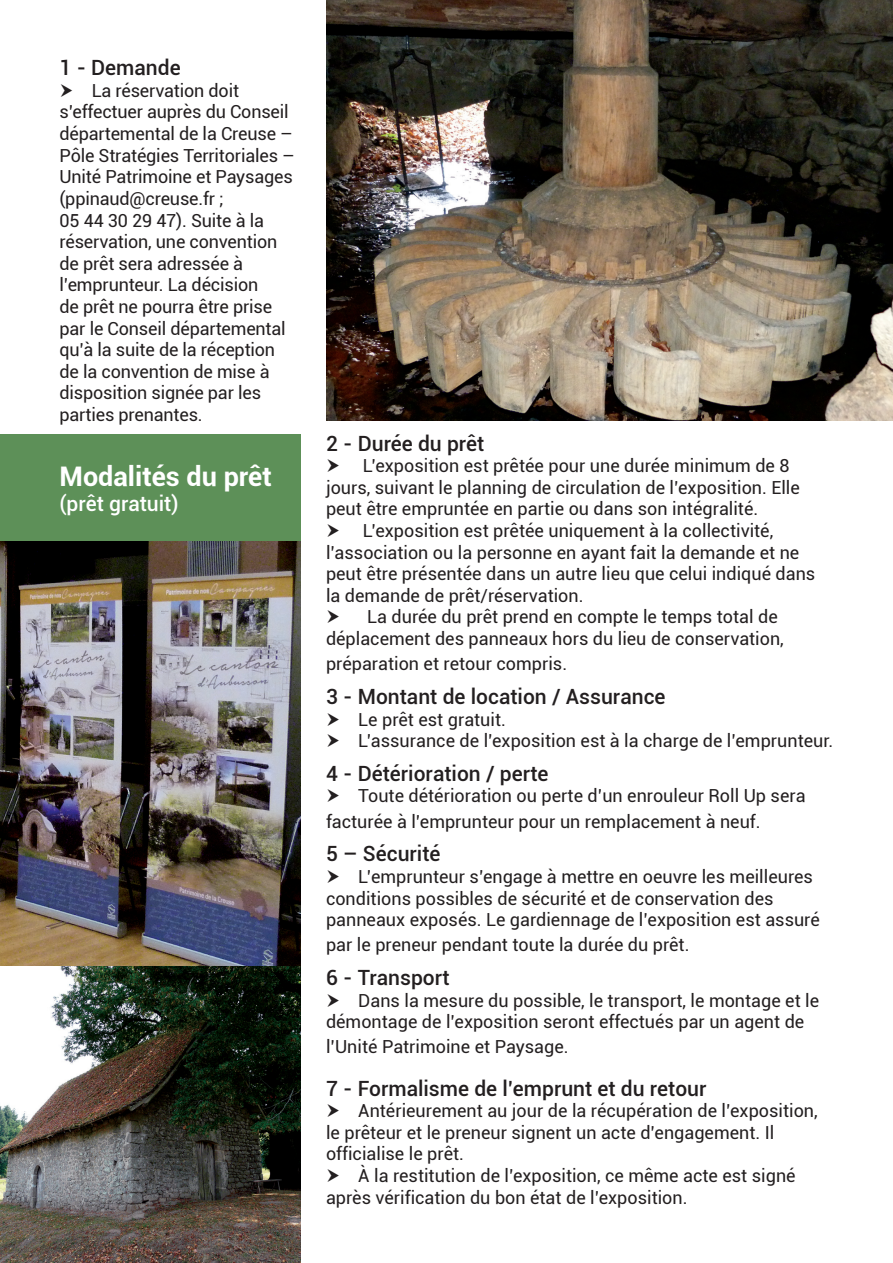
<style>
.page{position:relative;width:893px;height:1263px;background:#fff}
.page>*{position:absolute;margin:0;border:0;box-sizing:border-box;transform-origin:0 0}
.t1{font:700 27px "Roboto";color:#fff}
.t2{font:500 21px "Roboto";color:#231f20}
.t3{font:500 21px "Roboto";color:#fff}
.t4{font:18px/21.6px "Roboto";color:#231f20}
</style>
<div class="page">
<div style="left:0;top:435px;width:300px;height:106px;background:#5d9058"></div>
<img style="left:0;top:541px;width:300px;height:722px">
<img style="left:326px;top:0;width:567px;height:421px">
<p class="t2" style="left:60px;top:53px;width:123px">1 - Demande</p>
<p class="t4" style="left:60px;top:79px;width:237px;text-indent:32px">La réservation doit s’effectuer auprès du Conseil départemental de la Creuse –<br>Pôle Stratégies Territoriales –<br>Unité Patrimoine et Paysages (ppinaud@creuse.fr ;<br>05 44 30 29 47). Suite à la réservation, une convention de prêt sera adressée à l’emprunteur. La décision<br>de prêt ne pourra être prise par le Conseil départemental qu’à la suite de la réception de la convention de mise à disposition signée par les parties prenantes.</p>
<h1 class="t1" style="left:60px;top:457px;width:214px">Modalités du prêt</h1>
<p class="t3" style="left:60px;top:489px;width:121px">(prêt gratuit)</p>
<p class="t2" style="left:326px;top:428px;width:160px">2 - Durée du prêt</p>
<p class="t4" style="left:326px;top:454px;width:475px;text-indent:37px">L’exposition est prêtée pour une durée minimum de 8 jours, suivant le planning de circulation de l’exposition. Elle peut être empruntée en partie ou dans son intégralité.</p>
<p class="t4" style="left:363px;top:519px;width:412px">L’exposition est prêtée uniquement à la collectivité,</p>
<p class="t4" style="left:326px;top:541px;width:475px">l’association ou la personne en ayant fait la demande et ne</p>
<p class="t4" style="left:326px;top:562px;width:491px">peut être présentée dans un autre lieu que celui indiqué dans</p>
<p class="t4" style="left:326px;top:584px;width:259px">la demande de prêt/réservation.</p>
<p class="t4" style="left:367px;top:605px;width:412px">La durée du prêt prend en compte le temps total de</p>
<p class="t4" style="left:326px;top:627px;width:459px">déplacement des panneaux hors du lieu de conservation,</p>
<p class="t4" style="left:326px;top:652px;width:243px">préparation et retour compris.</p>
<p class="t2" style="left:326px;top:682px;width:341px">3 - Montant de location / Assurance</p>
<p class="t4" style="left:358px;top:708px;width:477px">Le prêt est gratuit.<br>L’assurance de l’exposition est à la charge de l’emprunteur.</p>
<p class="t2" style="left:326px;top:758px;width:224px">4 - Détérioration / perte</p>
<p class="t4" style="left:326px;top:783px;width:481px;line-height:25.2px;text-indent:32px">Toute détérioration ou perte d’un enrouleur Roll Up sera facturée à l’emprunteur pour un remplacement à neuf.</p>
<p class="t2" style="left:326px;top:839px;width:116px">5 – Sécurité</p>
<p class="t4" style="left:326px;top:865px;width:495px;text-indent:32px">L’emprunteur s’engage à mettre en oeuvre les meilleures conditions possibles de sécurité et de conservation des panneaux exposés. Le gardiennage de l’exposition est assuré</p>
<p class="t4" style="left:326px;top:933px;width:365px">par le preneur pendant toute la durée du prêt.</p>
<p class="t2" style="left:326px;top:963px;width:125px">6 - Transport</p>
<p class="t4" style="left:326px;top:989px;width:495px;text-indent:32px">Dans la mesure du possible, le transport, le montage et le démontage de l’exposition seront effectués par un agent de</p>
<p class="t4" style="left:326px;top:1035px;width:244px">l’Unité Patrimoine et Paysage.</p>
<p class="t2" style="left:326px;top:1073px;width:382px">7 - Formalisme de l’emprunt et du retour</p>
<p class="t4" style="left:326px;top:1099px;width:493px;text-indent:32px">Antérieurement au jour de la récupération de l’exposition, le prêteur et le preneur signent un acte d’engagement. Il officialise le prêt.</p>
<p class="t4" style="left:326px;top:1164px;width:471px;text-indent:32px">À la restitution de l’exposition, ce même acte est signé après vérification du bon état de l’exposition.</p>
</div>
